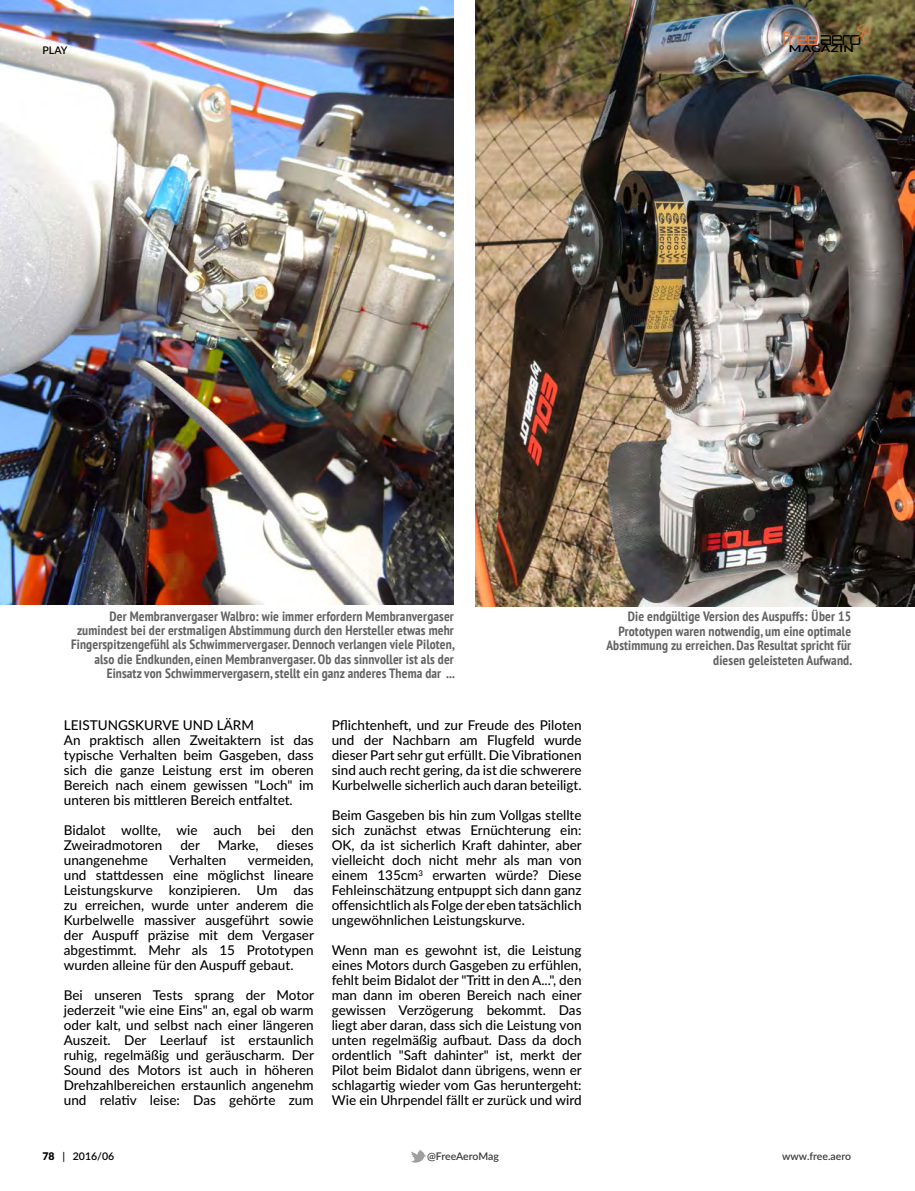
<style>
.page{position:relative;width:915px;height:1191px;background:#fff}
.page>*{position:absolute;margin:0;border:0;box-sizing:border-box;transform-origin:0 0}
.t1{font:300 17.1px "Orbitron";letter-spacing:-.065em;color:#000}
.t2{font:500 13.5px/15px "Lato";color:#000;text-align:justify}
.t3{font:700 condensed 13.5px/14.4px "PT Sans";letter-spacing:.01em;color:#646363;text-align:right}
.t4{font:600 10.5px "Lato";letter-spacing:-.005em;color:#3c3c3b}
.t5{font:600 10.5px "Lato";color:#000}
.t6{font:700 9.6px "Lato";color:#000;scale:1.43 1}
.s1{color:#eb7638}
.s2{font-weight:900}
</style>
<div class="page">
<img style="left:0;top:0;width:454px;height:605px">
<img style="left:476px;top:0;width:438px;height:606px">
<img style="left:411px;top:1150px;width:15px;height:12px">
<img style="left:852px;top:22px;width:20px;height:22px">
<p class="t5" style="left:43px;top:44px;width:26px">PLAY</p>
<p class="t1" style="left:782px;top:27px;width:80px"><span class="s1">free</span>.aero</p>
<p class="t6" style="left:788px;top:43px;width:47px">MAGAZIN</p>
<p class="t3" style="left:71px;top:609px;width:385px">Der Membranvergaser Walbro: wie immer erfordern Membranvergaser zumindest bei der erstmaligen Abstimmung durch den Hersteller etwas mehr Fingerspitzengefühl als Schwimmervergaser. Dennoch verlangen viele Piloten, also die Endkunden, einen Membranvergaser. Ob das sinnvoller ist als der Einsatz von Schwimmervergasern, stellt ein ganz anderes Thema dar ...</p>
<p class="t3" style="left:606px;top:610px;width:247px">Die endgültige Version des Auspuffs: Über 15<br>Prototypen waren notwendig, um eine optimale Abstimmung zu erreichen. Das Resultat spricht für diesen geleisteten Aufwand.</p>
<p class="t2" style="left:64px;top:717px;width:251px;text-align:left">LEISTUNGSKURVE UND LÄRM<br>An praktisch allen Zweitaktern ist das typische Verhalten beim Gasgeben, dass sich die ganze Leistung erst im oberen Bereich nach einem gewissen "Loch" im unteren bis mittleren Bereich entfaltet.</p>
<p class="t2" style="left:64px;top:822px;width:251px">Bidalot wollte, wie auch bei den<br>Zweiradmotoren</p>
<p class="t2" style="left:331px;top:717px;width:251px">Pflichtenheft, und zur Freude des Piloten und der Nachbarn am Flugfeld wurde dieser Part sehr gut erfüllt. Die Vibrationen sind auch recht gering, da ist die schwerere Kurbelwelle sicherlich auch daran beteiligt.</p>
<p class="t2" style="left:331px;top:807px;width:251px">Beim Gasgeben bis hin zum Vollgas stellte sich zunächst etwas Ernüchterung ein:<br>OK, da ist sicherlich Kraft dahinter, aber vielleicht doch nicht mehr als man von einem 135cm<sup>3</sup> erwarten würde? Diese Fehleinschätzung entpuppt sich dann ganz offensichtlich als Folge der eben tatsächlich ungewöhnlichen Leistungskurve.</p>
<p class="t2" style="left:331px;top:942px;width:251px">Wenn man es gewohnt ist, die Leistung eines Motors durch Gasgeben zu erfühlen, fehlt beim Bidalot der "Tritt in den A...", den man dann im oberen Bereich nach einer gewissen Verzögerung bekommt. Das liegt aber daran, dass sich die Leistung von unten regelmäßig aufbaut. Dass da doch ordentlich "Saft dahinter" ist, merkt der Pilot beim Bidalot dann übrigens, wenn er schlagartig wieder vom Gas heruntergeht:<br>Wie ein Uhrpendel fällt er zurück und wird</p>
<p class="t2" style="left:180px;top:837px;width:21px">der</p>
<p class="t2" style="left:218px;top:837px;width:42px">Marke,</p>
<p class="t2" style="left:277px;top:837px;width:38px">dieses</p>
<p class="t2" style="left:64px;top:852px;width:251px;text-indent:184px">vermeiden, und stattdessen eine möglichst lineare Leistungskurve konzipieren. Um das zu erreichen, wurde unter anderem die Kurbelwelle massiver ausgeführt sowie der Auspuff präzise mit dem Vergaser abgestimmt. Mehr als 15 Prototypen wurden alleine für den Auspuff gebaut.</p>
<p class="t2" style="left:64px;top:987px;width:251px">Bei unseren Tests sprang der Motor jederzeit "wie eine Eins" an, egal ob warm oder kalt, und selbst nach einer längeren Auszeit. Der Leerlauf ist erstaunlich ruhig, regelmäßig und geräuscharm. Der Sound des Motors ist auch in höheren Drehzahlbereichen erstaunlich angenehm und relativ leise: Das gehörte zum</p>
<p class="t2" style="left:64px;top:852px;width:85px">unangenehme</p>
<p class="t2" style="left:169px;top:852px;width:59px">Verhalten</p>
<p class="t5" style="left:43px;top:1149px;width:73px"><span class="s2">78</span> | 2016/06</p>
<p class="t4" style="left:427px;top:1149px;width:73px">@FreeAeroMag</p>
<p class="t4" style="left:782px;top:1149px;width:70px">www.free.aero</p>
</div>
